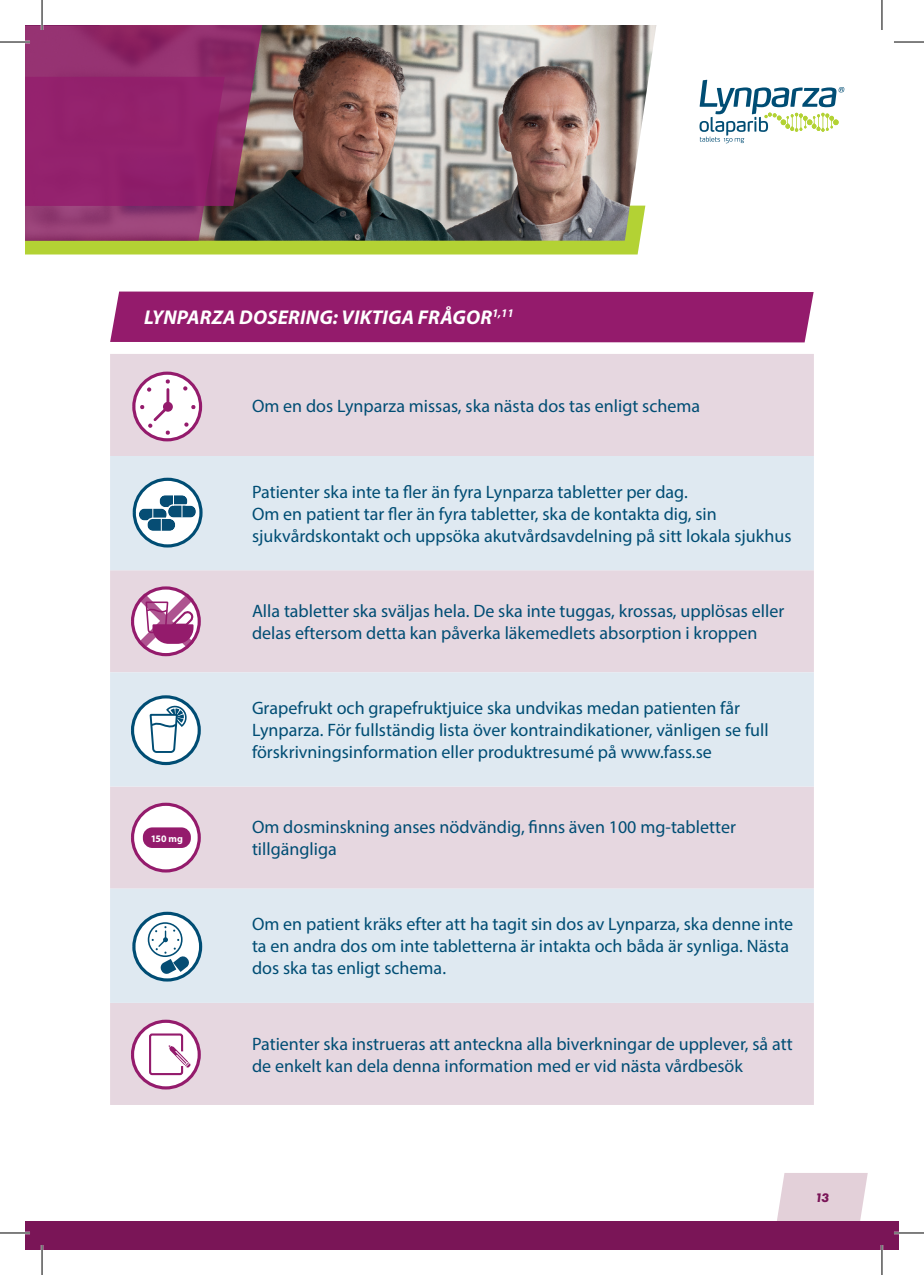
<style>
.page{position:relative;width:924px;height:1275px;background:#fff}
.page>*{position:absolute;margin:0;border:0;box-sizing:border-box;transform-origin:0 0}
.t1{font:italic 700 20px "Myriad Pro";letter-spacing:.01em;color:#fff}
.t2{font:18px/22px "Myriad Pro";color:#004d74}
.t3{font:italic 700 12.8px "Futura PT";color:#7a1557}
.t4{font:700 10px "Myriad Pro";color:#fff}
</style>
<div class="page">
<svg style="left:777px;top:1173px;width:90px;height:48px;background:#e5d3db"></svg>
<div style="left:25px;top:1221px;width:873px;height:29px;background:#7a1557"></div>
<img style="left:25px;top:25px;width:620px;height:229px">
<svg style="left:699px;top:80px;width:144px;height:63px"></svg>
<div style="left:110px;top:354px;width:703px;height:751px;background:#e6d7e0"></div>
<svg style="left:110px;top:456px;width:703px;height:547px;background:#e1e2ea"></svg>
<svg style="left:132px;top:371px;width:70px;height:70px"></svg>
<hr style="left:166px;top:389px;width:3px;height:18px;background:#941b6c">
<svg style="left:165px;top:379px;width:5px;height:5px"></svg>
<svg style="left:191px;top:405px;width:5px;height:4px"></svg>
<svg style="left:147px;top:387px;width:4px;height:5px"></svg>
<svg style="left:184px;top:422px;width:4px;height:5px"></svg>
<svg style="left:183px;top:386px;width:4px;height:4px"></svg>
<svg style="left:140px;top:403px;width:32px;height:32px"></svg>
<svg style="left:133px;top:478px;width:69px;height:69px"></svg>
<svg style="left:137px;top:494px;width:60px;height:38px"></svg>
<svg style="left:131px;top:586px;width:70px;height:70px"></svg>
<svg style="left:139px;top:586px;width:56px;height:72px"></svg>
<svg style="left:131px;top:695px;width:70px;height:70px"></svg>
<svg style="left:148px;top:695px;width:41px;height:72px"></svg>
<svg style="left:131px;top:802px;width:70px;height:70px"></svg>
<div style="left:143px;top:827px;width:48px;height:21px;background:#941b6c;border-radius:9px"></div>
<svg style="left:132px;top:911px;width:70px;height:70px"></svg>
<svg style="left:148px;top:922px;width:34px;height:35px"></svg>
<svg style="left:151px;top:926px;width:38px;height:48px"></svg>
<svg style="left:131px;top:1019px;width:70px;height:70px"></svg>
<svg style="left:168px;top:1045px;width:22px;height:22px"></svg>
<div style="left:149px;top:1033px;width:34px;height:42px;border:2px solid #941b6c;border-radius:2px"></div>
<div style="left:110px;top:291px;width:703px;height:51px;background:#941b6c"></div>
<hr style="left:0;top:41px;width:30px;height:2px;background:#fff">
<hr style="left:0;top:1231px;width:30px;height:3px;background:#fff">
<hr style="left:893px;top:1231px;width:30px;height:3px;background:#fff">
<hr style="left:41px;top:0;width:2px;height:30px;background:#fff">
<hr style="left:41px;top:1245px;width:2px;height:30px;background:#fff">
<hr style="left:880px;top:1245px;width:2px;height:30px;background:#fff">
<hr style="left:0;top:42px;width:30px;height:1px;background:#000">
<hr style="left:893px;top:42px;width:30px;height:1px;background:#000">
<hr style="left:0;top:1232px;width:30px;height:1px;background:#000">
<hr style="left:893px;top:1232px;width:30px;height:1px;background:#000">
<hr style="left:42px;top:0;width:1px;height:30px;background:#000">
<hr style="left:42px;top:1245px;width:1px;height:30px;background:#000">
<hr style="left:881px;top:0;width:1px;height:30px;background:#000">
<hr style="left:881px;top:1245px;width:1px;height:30px;background:#000">
<p class="t1" style="left:144px;top:304px;width:371px">LYNPARZA DOSERING: VIKTIGA FRÅGOR<sup>1,11</sup></p>
<p class="t2" style="left:252px;top:394px;width:449px">Om en dos Lynparza missas, ska nästa dos tas enligt schema</p>
<p class="t2" style="left:252px;top:480px;width:541px">Patienter ska inte ta fler än fyra Lynparza tabletter per dag.<br>Om en patient tar fler än fyra tabletter, ska de kontakta dig, sin sjukvårdskontakt och uppsöka akutvårdsavdelning på sitt lokala sjukhus</p>
<p class="t2" style="left:252px;top:599px;width:533px">Alla tabletter ska sväljas hela. De ska inte tuggas, krossas, upplösas eller delas eftersom detta kan påverka läkemedlets absorption i kroppen</p>
<p class="t4" style="left:151px;top:832px;width:34px">150 mg</p>
<p class="t2" style="left:252px;top:697px;width:518px">Grapefrukt och grapefruktjuice ska undvikas medan patienten får<br>Lynparza. För fullständig lista över kontraindikationer, vänligen se full förskrivningsinformation eller produktresumé på www.fass.se</p>
<p class="t2" style="left:252px;top:816px;width:485px">Om dosminskning anses nödvändig, finns även 100 mg-tabletter tillgängliga</p>
<p class="t2" style="left:252px;top:913px;width:542px">Om en patient kräks efter att ha tagit sin dos av Lynparza, ska denne inte ta en andra dos om inte tabletterna är intakta och båda är synliga. Nästa dos ska tas enligt schema.</p>
<p class="t2" style="left:252px;top:1032px;width:542px">Patienter ska instrueras att anteckna alla biverkningar de upplever, så att de enkelt kan dela denna information med er vid nästa vårdbesök</p>
<p class="t3" style="left:814px;top:1190px;width:15px">13</p>
</div>
